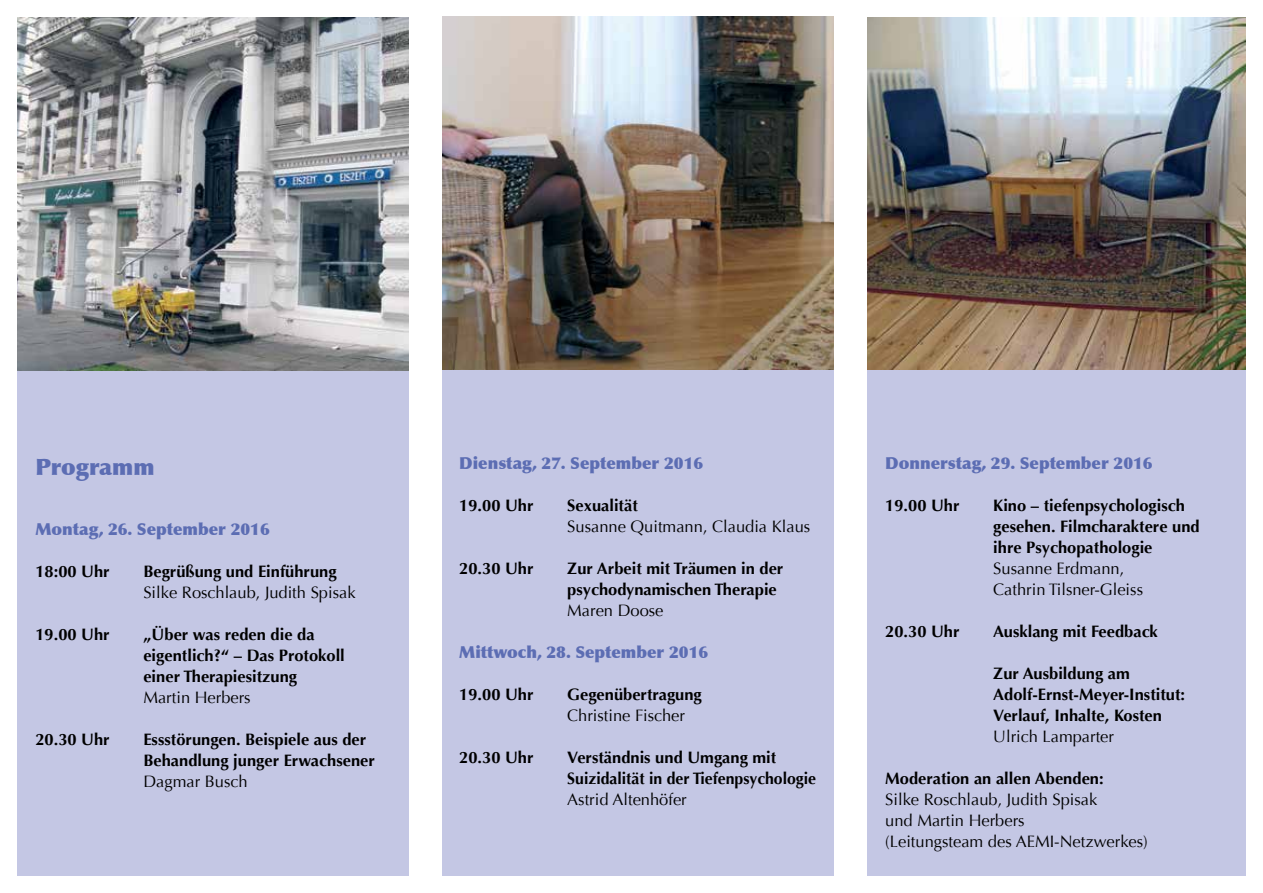
<style>
.page{position:relative;width:1263px;height:893px;background:#fff}
.page>*{position:absolute;margin:0;border:0;box-sizing:border-box;transform-origin:0 0}
.t1{font:900 22.5px "Optima";color:#5c6db3}
.t2{font:700 16.5px/21px "Optima";color:#000}
.t3{font:16.5px/21px "Optima";color:#000}
.t4{font:900 16.5px "Optima";color:#5c6db3}
</style>
<div class="page">
<div style="left:17px;top:18px;width:391px;height:858px;background:#c4c7e4"></div>
<div style="left:442px;top:18px;width:391px;height:858px;background:#c4c7e4"></div>
<div style="left:867px;top:18px;width:379px;height:858px;background:#c4c7e4"></div>
<img style="left:442px;top:17px;width:391px;height:352px">
<img style="left:867px;top:18px;width:379px;height:351px">
<img style="left:17px;top:18px;width:391px;height:352px">
<h1 class="t1" style="left:35px;top:453px;width:121px">Programm</h1>
<p class="t4" style="left:35px;top:519px;width:236px">Montag, 26. September 2016</p>
<p class="t2" style="left:35px;top:561px;width:76px">18:00 Uhr</p>
<p class="t2" style="left:143px;top:561px;width:195px">Begrüßung und Einführung</p>
<p class="t3" style="left:143px;top:582px;width:214px">Silke Roschlaub, Judith Spisak</p>
<p class="t2" style="left:35px;top:624px;width:76px">19.00 Uhr</p>
<p class="t2" style="left:143px;top:624px;width:203px">„Über was reden die da eigentlich?“ – Das Protokoll einer Therapiesitzung</p>
<p class="t3" style="left:143px;top:687px;width:109px">Martin H erbers</p>
<p class="t2" style="left:35px;top:729px;width:76px">20.30 Uhr</p>
<p class="t2" style="left:143px;top:729px;width:233px">Essstörungen. Beispiele aus der<br>Behandlung junger Erwachsener</p>
<p class="t3" style="left:40px;top:771px;width:40px">D</p>
<p class="t3" style="left:156px;top:771px;width:93px">agmar B usch</p>
<p class="t4" style="left:459px;top:453px;width:245px">Dienstag, 27. September 2016</p>
<p class="t2" style="left:459px;top:495px;width:76px">19.00 Uhr</p>
<p class="t2" style="left:567px;top:495px;width:72px">Sexualität</p>
<p class="t3" style="left:567px;top:516px;width:245px">Susanne Quitmann, Claudia Klaus</p>
<p class="t2" style="left:459px;top:558px;width:76px">20.30 Uhr</p>
<p class="t2" style="left:567px;top:558px;width:218px">Zur Arbeit mit Träumen in der psychodynamischen Therapie</p>
<p class="t3" style="left:567px;top:600px;width:98px">Maren Doose</p>
<p class="t4" style="left:459px;top:642px;width:251px">Mittwoch, 28. September 2016</p>
<p class="t2" style="left:459px;top:684px;width:76px">19.00 Uhr</p>
<p class="t2" style="left:567px;top:684px;width:136px">Gegenübertragung</p>
<p class="t3" style="left:567px;top:705px;width:119px">Christine Fischer</p>
<p class="t2" style="left:459px;top:747px;width:76px">20.30 Uhr</p>
<p class="t2" style="left:567px;top:747px;width:250px">Verständnis und Umgang mit<br>Suizidalität in der Tiefenpsychologie</p>
<p class="t3" style="left:567px;top:789px;width:121px">Astrid Altenhöfer</p>
<p class="t4" style="left:885px;top:453px;width:269px">Donnerstag, 29. September 2016</p>
<p class="t2" style="left:885px;top:495px;width:76px">19.00 Uhr</p>
<p class="t2" style="left:993px;top:495px;width:208px">Kino – tiefenpsychologisch gesehen. Filmcharaktere und ihre Psychopathologie</p>
<p class="t3" style="left:993px;top:558px;width:151px">Susanne Erdmann,<br>Cathrin Tilsner-Gleiss</p>
<p class="t2" style="left:885px;top:621px;width:76px">20.30 Uhr</p>
<p class="t2" style="left:993px;top:621px;width:166px">Ausklang mit Feedback</p>
<p class="t2" style="left:993px;top:663px;width:193px">Zur Ausbildung am<br>Adolf-Ernst-Meyer-Institut:<br>Verlauf, Inhalte, Kosten</p>
<p class="t3" style="left:993px;top:726px;width:122px">U lrich Lamparter</p>
<p class="t2" style="left:885px;top:768px;width:220px">Moderation an allen Abenden:</p>
<p class="t3" style="left:885px;top:789px;width:214px">Silke Roschlaub, Judith Spisak und Martin Herbers (Leitungsteam des -AEMI</p>
<p class="t3" style="left:1054px;top:831px;width:95px">-N etzwerkes)</p>
</div>
